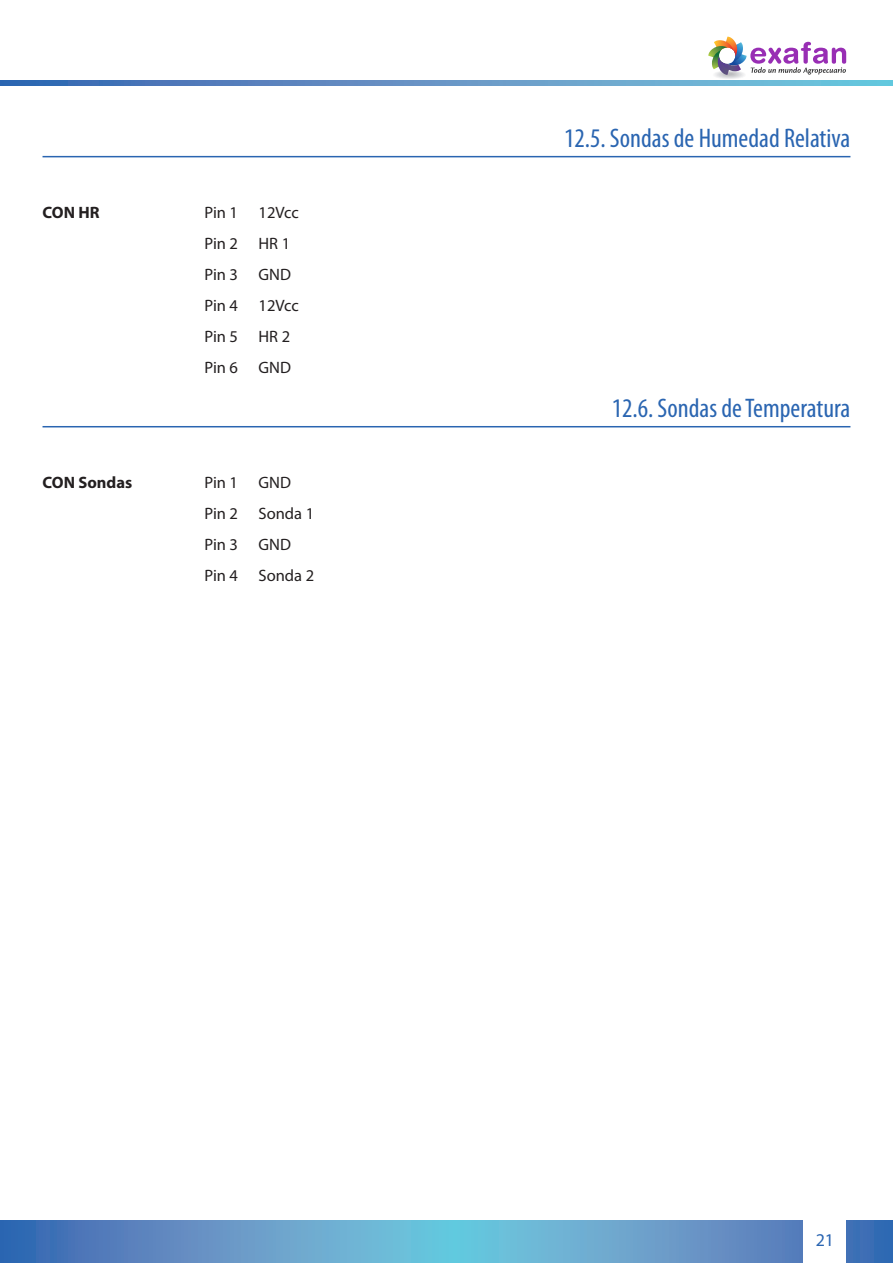
<style>
.page{position:relative;width:893px;height:1263px;background:#fff}
.page>*{position:absolute;margin:0;border:0;box-sizing:border-box;transform-origin:0 0}
._01__Titulos__Nivel{font:condensed 27px "Myriad Pro";color:#2a65b1}
.t1{font:18px "Myriad Pro";color:#2a65b1}
._01__Normal{font:16.5px "Myriad Pro";color:#231f20}
._01__Normal-2{font:700 16.5px "Myriad Pro";color:#231f20}
</style>
<div class="page">
<svg style="left:1px;top:1220px;width:892px;height:43px;background:#609ac8"></svg>
<svg style="left:1px;top:81px;width:892px;height:4px;background:#5e96c6"></svg>
<div style="left:804px;top:1218px;width:42px;height:45px;background:#fff"></div>
<hr style="left:0;top:1220px;width:1px;height:43px;background:#2a65b1">
<div style="left:714px;top:71px;width:31px;height:8px;background:#f5f5f6;border-radius:50%"></div>
<div style="left:716px;top:71px;width:27px;height:7px;background:#eeeeef;border-radius:50%"></div>
<div style="left:716px;top:71px;width:26px;height:7px;background:#ececee;border-radius:50%"></div>
<div style="left:717px;top:71px;width:25px;height:7px;background:#e6e7e9;border-radius:50%"></div>
<div style="left:718px;top:72px;width:23px;height:6px;background:#e1e2e4;border-radius:50%"></div>
<div style="left:719px;top:72px;width:21px;height:5px;background:#dddee0;border-radius:50%"></div>
<div style="left:721px;top:72px;width:17px;height:5px;background:#d5d6d8;border-radius:50%"></div>
<svg style="left:708px;top:37px;width:138px;height:39px"></svg>
<hr style="left:43px;top:156px;width:807px;height:1px;background:#2a65b1">
<hr style="left:43px;top:426px;width:807px;height:1px;background:#2a65b1">
<p class="_01__Normal-2" style="left:43px;top:202px;width:59px">CON HR</p>
<p class="_01__Normal" style="left:205px;top:202px;width:96px">Pin 1 12Vcc</p>
<p class="_01__Normal" style="left:205px;top:233px;width:87px">Pin 2 HR 1</p>
<p class="_01__Normal" style="left:205px;top:264px;width:88px">Pin 3 GND</p>
<p class="_01__Normal" style="left:205px;top:295px;width:96px">Pin 4 12Vcc</p>
<p class="_01__Normal" style="left:205px;top:326px;width:87px">Pin 5 HR 2</p>
<p class="_01__Normal" style="left:205px;top:357px;width:88px">Pin 6 GND</p>
<p class="_01__Normal-2" style="left:43px;top:472px;width:91px">CON Sondas</p>
<p class="_01__Normal" style="left:205px;top:472px;width:88px">Pin 1 GND</p>
<p class="_01__Normal" style="left:205px;top:503px;width:111px">Pin 2 Sonda 1</p>
<p class="_01__Normal" style="left:205px;top:534px;width:88px">Pin 3 GND</p>
<p class="_01__Normal" style="left:205px;top:565px;width:111px">Pin 4 Sonda 2</p>
<p class="_01__Titulos__Nivel" style="left:564px;top:122px;width:288px">12.5. Sondas de Humedad Relativa</p>
<p class="_01__Titulos__Nivel" style="left:612px;top:392px;width:240px">12.6. Sondas de Temperatura</p>
<p class="t1" style="left:816px;top:1229px;width:20px">21</p>
</div>
